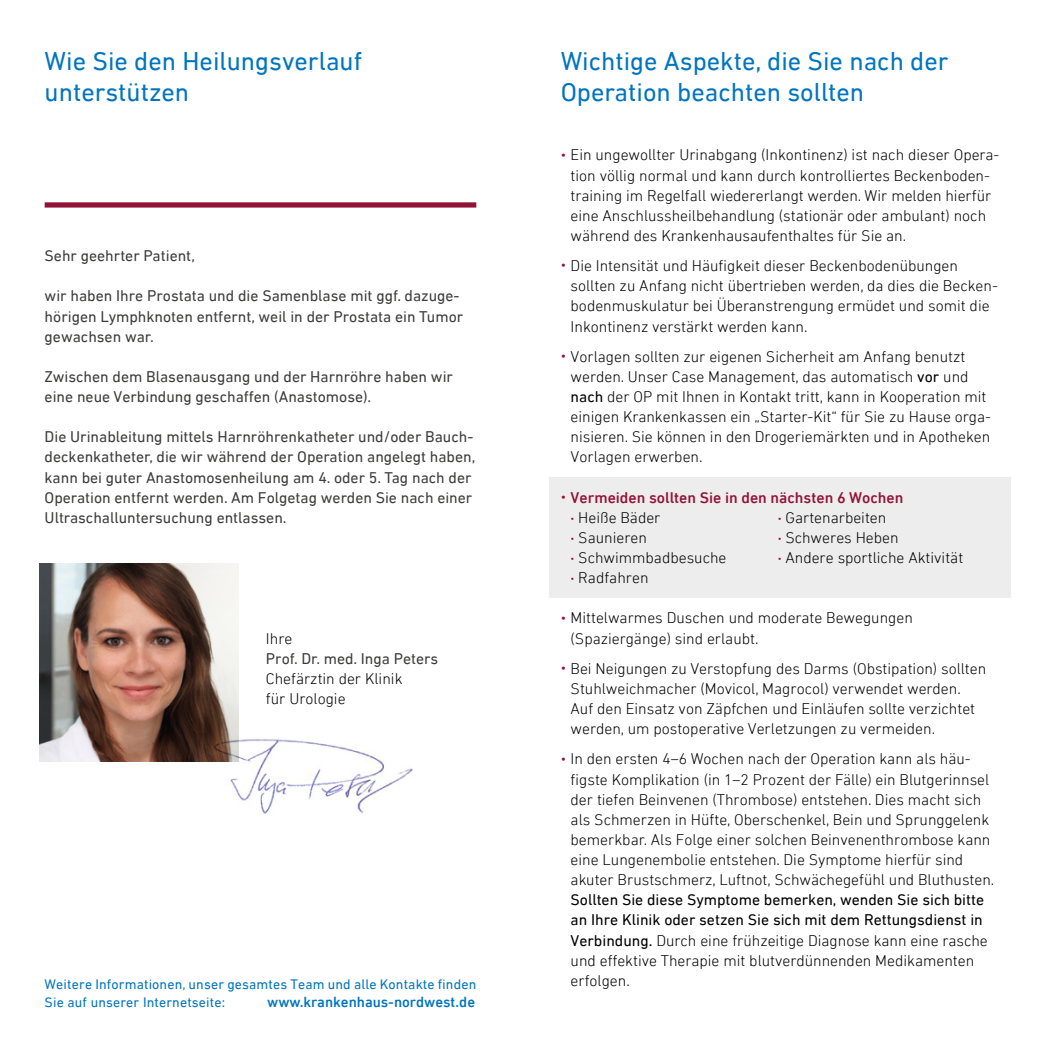
<style>
.page{position:relative;width:1042px;height:1042px;background:#fff}
.page>*{position:absolute;margin:0;border:0;box-sizing:border-box;transform-origin:0 0}
.t1{font:26.25px/31.5px "DIN Next LT Pro";color:#0075bf}
.t2{font:300 15.75px/20.1px "DIN Next LT Pro";color:#000}
.t3{font:15.75px/20.1px "DIN Next LT Pro";color:#3c3c3b}
.t4{font:15.75px/20.1px "DIN Next LT Pro";color:#000}
.t5{font:500 14.88px "DIN Next LT Pro";color:#0075bf}
.t6{font:14px/17.5px "DIN Next LT Pro";letter-spacing:.01em;color:#0075bf}
.s1{font-weight:400;font-size:12.25px;color:#931238}
.s2{font-weight:400}
.s3{font-weight:500;color:#931238}
.s4{font-weight:300}
</style>
<div class="page">
<div style="left:549px;top:477px;width:462px;height:121px;background:#ededed"></div>
<img style="left:40px;top:563px;width:198px;height:198px">
<div style="left:45px;top:202px;width:431px;height:6px;background:#931238"></div>
<img style="left:206px;top:723px;width:207px;height:91px">
<h1 class="t1" style="left:45px;top:45px;width:319px">Wie Sie den Heilungsverlauf unterstützen</h1>
<h1 class="t1" style="left:561px;top:45px;width:389px">Wichtige Aspekte, die Sie nach der<br>Operation beachten sollten</h1>
<p class="t3" style="left:45px;top:245px;width:152px">Sehr geehrter Patient,</p>
<p class="t3" style="left:45px;top:286px;width:420px">wir haben Ihre Prostata und die Samenblase mit ggf. dazuge&shy;hörigen Lymphknoten entfernt, weil in der Prostata ein Tumor gewachsen war.</p>
<p class="t3" style="left:45px;top:366px;width:410px">Zwischen dem Blasenausgang und der Harnröhre haben wir eine neue Verbindung geschaffen (Anastomose).</p>
<p class="t3" style="left:45px;top:427px;width:432px">Die Urinableitung mittels Harnröhrenkatheter und/oder Bauch&shy;deckenkatheter, die wir während der Operation angelegt haben, kann bei guter Anastomosenheilung am 4. oder 5. Tag nach der Operation entfernt werden. Am Folgetag werden Sie nach einer Ultraschalluntersuchung entlassen.</p>
<p class="t2" style="left:266px;top:628px;width:28px">Ihre</p>
<p class="t3" style="left:266px;top:648px;width:174px">Prof. Dr. med. Inga Peters</p>
<p class="t2" style="left:266px;top:668px;width:138px">Chefärztin der Klinik für Urologie</p>
<p class="t6" style="left:45px;top:975px;width:433px">Weitere Informationen, unser gesamtes Team und alle Kontakte finden<br>Sie auf unserer Internetseite:</p>
<p class="t5" style="left:267px;top:993px;width:209px">www.krankenhaus-nordwest.de</p>
<p class="t2" style="left:570px;top:145px;width:430px;text-indent:-10px"><span class="s1">•</span> Ein ungewollter Urinabgang (Inkontinenz) ist nach dieser Opera&shy;tion völlig normal und kann durch kontrolliertes Beckenboden&shy;training im Regelfall wiedererlangt werden. Wir melden hierfür eine Anschlussheilbehandlung (stationär oder ambulant) noch während des Krankenhausaufenthaltes für Sie an.</p>
<p class="t2" style="left:570px;top:256px;width:429px;text-indent:-10px"><span class="s1">•</span> Die Intensität und Häufigkeit dieser Beckenbodenübungen sollten zu Anfang nicht übertrieben werden, da dies die Becken&shy;bodenmuskulatur bei Überanstrengung ermüdet und somit die Inkontinenz verstärkt werden kann.</p>
<p class="t2" style="left:570px;top:346px;width:422px;text-indent:-10px"><span class="s1">•</span> Vorlagen sollten zur eigenen Sicherheit am Anfang benutzt werden. Unser Case Management, das automatisch <span class="s2">vor</span> und <span class="s2">nach</span> der OP mit Ihnen in Kontakt tritt, kann in Kooperation mit einigen Krankenkassen ein „Starter-Kit“ für Sie zu Hause orga&shy;nisieren. Sie können in den Drogeriemärkten und in Apotheken Vorlagen erwerben.</p>
<p class="t2" style="left:570px;top:487px;width:334px;text-indent:-10px"><span class="s1">•</span> <span class="s3">Vermeiden sollten Sie in den nächsten 6 Wochen ·</span> Heiße Bäder<br><span class="s3">·</span> Saunieren<br><span class="s3">·</span> Schwimmbadbesuche<br><span class="s3">·</span> Radfahren</p>
<p class="t2" style="left:570px;top:608px;width:344px;text-indent:-10px"><span class="s1">•</span> Mittelwarmes Duschen und moderate Bewegungen (Spaziergänge) sind erlaubt.</p>
<p class="t2" style="left:570px;top:658px;width:417px;text-indent:-10px"><span class="s1">•</span> Bei Neigungen zu Verstopfung des Darms (Obstipation) sollten Stuhlweichmacher (Movicol, Magrocol) verwendet werden.<br>Auf den Einsatz von Zäpfchen und Einläufen sollte verzichtet werden, um postoperative Verletzungen zu vermeiden.</p>
<p class="t2" style="left:570px;top:749px;width:425px;text-indent:-10px"><span class="s1">•</span> In den ersten 4–6 Wochen nach der Operation kann als häu&shy;figste Komplikation (in 1–2 Prozent der Fälle) ein Blutgerinnsel der tiefen Beinvenen (Thrombose) entstehen. Dies macht sich als Schmerzen in Hüfte, Oberschenkel, Bein und Sprunggelenk bemerkbar. Als Folge einer solchen Beinvenenthrombose kann eine Lungenembolie entstehen. Die Symptome hierfür sind akuter Brustschmerz, Luftnot, Schwächegefühl und Bluthusten.</p>
<p class="t4" style="left:570px;top:889px;width:419px">Sollten Sie diese Symptome bemerken, wenden Sie sich bitte an Ihre Klinik oder setzen Sie sich mit dem Rettungsdienst in Verbindung. <span class="s4">Durch eine frühzeitige Diagnose kann eine rasche und effektive Therapie mit blutverdünnenden Medikamenten erfolgen.</span></p>
<p class="t2" style="left:778px;top:507px;width:187px"><span class="s3">·</span> Gartenarbeiten<br><span class="s3">·</span> Schweres Heben<br><span class="s3">·</span> Andere sportliche Aktivität</p>
</div>
